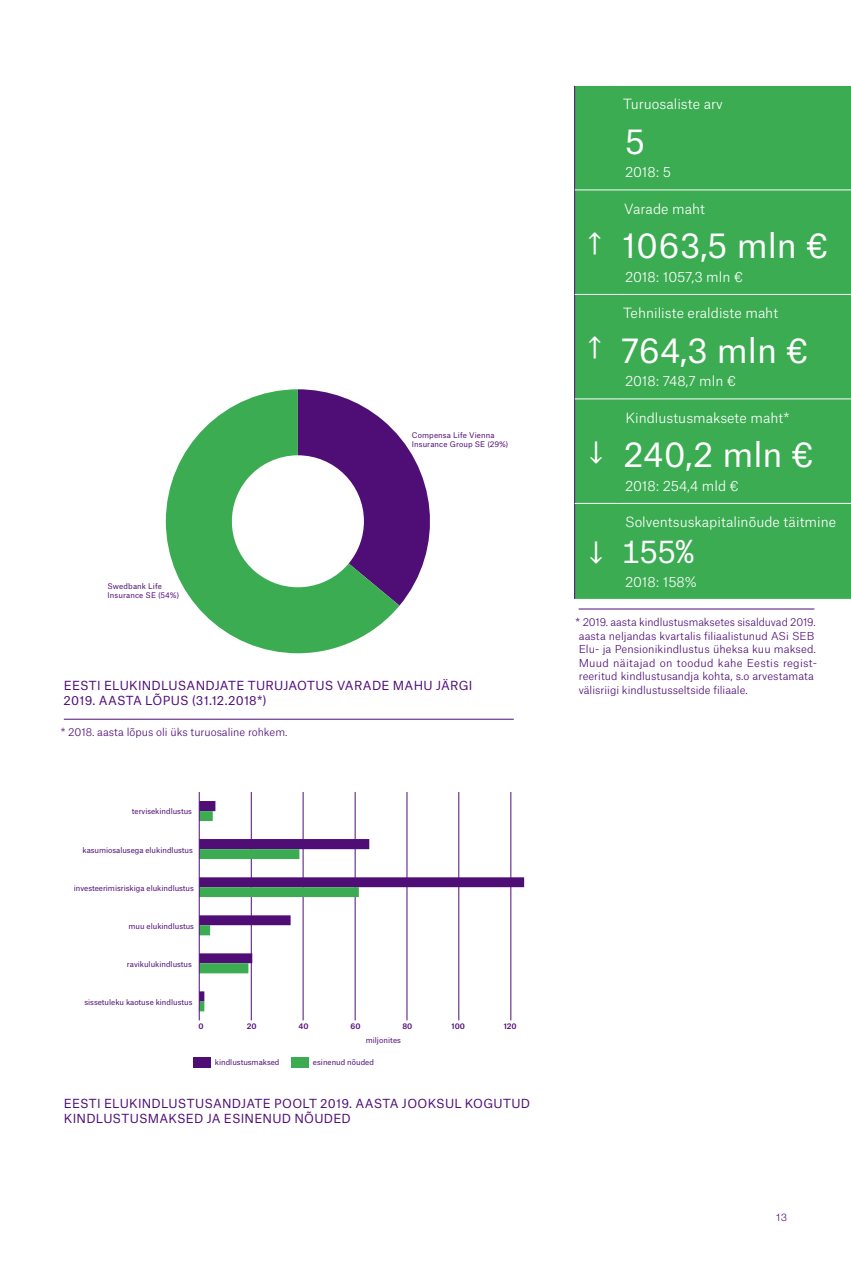
<style>
.page{position:relative;width:851px;height:1263px;background:#fff}
.page>*{position:absolute;margin:0;border:0;box-sizing:border-box;transform-origin:0 0}
.p_table{font:33px "Atlas Grotesk";color:#fff}
.tabeli_suur_number{font:30px "Atlas Typewriter";color:#fff}
.tabeli_suur_number-2{font:30px "Cambria";color:#fff}
.p_table-2{font:30px "Cambria";color:#fff}
.p_table-3{font:300 13.5px "Atlas Grotesk";color:#fff}
.graafikud{font:12px/15px "Atlas Grotesk";letter-spacing:.02em;color:#4f0d76}
.märkus{font:300 10.5px/13.5px "Atlas Grotesk";color:#4f0d76}
.t1{font:300 10.5px "Helvetica Neue LT Std";color:#4f0d76}
.t2{font:7.5px/9px "Atlas Grotesk";letter-spacing:.005em;color:#4f0d76}
.t3{font:500 7.5px "Atlas Grotesk";letter-spacing:-.005em;color:#4f0d76}
</style>
<div class="page">
<div style="left:575px;top:86px;width:275px;height:513px;background:#3bac52"></div>
<hr style="left:574px;top:86px;width:1px;height:104px;background:#4f0d76">
<hr style="left:574px;top:190px;width:1px;height:104px;background:#4f0d76">
<hr style="left:574px;top:294px;width:1px;height:105px;background:#4f0d76">
<hr style="left:574px;top:399px;width:1px;height:104px;background:#4f0d76">
<hr style="left:574px;top:503px;width:1px;height:96px;background:#4f0d76">
<hr style="left:574px;top:190px;width:43px;height:1px;background:#fff">
<hr style="left:617px;top:190px;width:233px;height:1px;background:#fff">
<hr style="left:574px;top:294px;width:43px;height:1px;background:#fff">
<hr style="left:617px;top:294px;width:233px;height:1px;background:#fff">
<hr style="left:574px;top:398px;width:43px;height:1px;background:#fff">
<hr style="left:617px;top:398px;width:233px;height:1px;background:#fff">
<hr style="left:574px;top:503px;width:43px;height:1px;background:#fff">
<hr style="left:617px;top:503px;width:233px;height:1px;background:#fff">
<svg style="left:399px;top:436px;width:31px;height:170px"></svg>
<svg style="left:166px;top:389px;width:233px;height:264px"></svg>
<hr style="left:510px;top:792px;width:1px;height:228px;background:#4f0d76">
<hr style="left:458px;top:792px;width:1px;height:228px;background:#4f0d76">
<hr style="left:406px;top:792px;width:1px;height:228px;background:#4f0d76">
<hr style="left:355px;top:792px;width:1px;height:228px;background:#4f0d76">
<hr style="left:303px;top:792px;width:1px;height:228px;background:#4f0d76">
<hr style="left:251px;top:792px;width:1px;height:228px;background:#4f0d76">
<svg style="left:200px;top:801px;width:324px;height:200px"></svg>
<svg style="left:200px;top:811px;width:159px;height:200px"></svg>
<hr style="left:199px;top:792px;width:1px;height:228px;background:#4f0d76">
<div style="left:193px;top:1057px;width:17px;height:10px;background:#4f0d76"></div>
<div style="left:292px;top:1057px;width:17px;height:10px;background:#3bac52"></div>
<hr style="left:578px;top:609px;width:236px;height:1px;background:#4f0d76">
<hr style="left:64px;top:719px;width:449px;height:1px;background:#4f0d76">
<p class="t2" style="left:107px;top:581px;width:73px">Swedbank Life<br>Insurance SE (54%)</p>
<p class="t2" style="left:411px;top:430px;width:98px">Compensa Life Vienna<br>Insurance Group SE (29%)</p>
<p class="graafikud" style="left:64px;top:677px;width:410px">EESTI ELUKINDLUSANDJATE TURUJAOTUS VARADE MAHU JÄRGI<br>2019. AASTA LÕPUS (31.12.2018*)</p>
<p class="märkus" style="left:61px;top:725px;width:228px">* 2018. aasta lõpus oli üks turuosaline rohkem.</p>
<p class="t2" style="left:132px;top:806px;width:62px">tervisekindlustus</p>
<p class="t2" style="left:82px;top:844px;width:112px">kasumiosalusega elukindlustus</p>
<p class="t2" style="left:74px;top:882px;width:122px">investeerimisriskiga elukindlustus</p>
<p class="t2" style="left:128px;top:920px;width:67px">muu elukindlustus</p>
<p class="t2" style="left:127px;top:958px;width:67px">ravikulukindlustus</p>
<p class="t2" style="left:84px;top:997px;width:110px">sissetuleku kaotuse kindlustus</p>
<p class="t3" style="left:198px;top:1020px;width:7px">0</p>
<p class="t3" style="left:246px;top:1020px;width:11px">20</p>
<p class="t3" style="left:298px;top:1020px;width:12px">40</p>
<p class="t3" style="left:350px;top:1020px;width:12px">60</p>
<p class="t3" style="left:402px;top:1020px;width:12px">80</p>
<p class="t3" style="left:451px;top:1020px;width:15px">100</p>
<p class="t3" style="left:503px;top:1020px;width:15px">120</p>
<p class="t2" style="left:365px;top:1035px;width:37px">miljonites</p>
<p class="t2" style="left:215px;top:1056px;width:66px">kindlustusmaksed</p>
<p class="t2" style="left:313px;top:1056px;width:62px">esinenud nõuded</p>
<p class="graafikud" style="left:64px;top:1094px;width:468px">EESTI ELUKINDLUSTUSANDJATE POOLT 2019. AASTA JOOKSUL KOGUTUD<br>KINDLUSTUSMAKSED JA ESINENUD NÕUDED</p>
<p class="tabeli_suur_number-2" style="left:588px;top:226px;width:16px">↑</p>
<p class="tabeli_suur_number-2" style="left:588px;top:330px;width:16px">↑</p>
<p class="p_table-2" style="left:589px;top:435px;width:16px">↓</p>
<p class="p_table-2" style="left:589px;top:535px;width:16px">↓</p>
<p class="p_table-3" style="left:623px;top:93px;width:101px">Turuosaliste arv</p>
<p class="p_table" style="left:625px;top:114px;width:22px">5</p>
<p class="p_table-3" style="left:625px;top:161px;width:48px">2018: 5</p>
<p class="p_table-3" style="left:624px;top:198px;width:82px">Varade maht</p>
<p class="p_table" style="left:622px;top:219px;width:207px">1063,5 mln €</p>
<p class="p_table-3" style="left:625px;top:266px;width:119px">2018: 1057,3 mln €</p>
<p class="p_table-3" style="left:623px;top:302px;width:157px">Tehniliste eraldiste maht</p>
<p class="p_table" style="left:621px;top:323px;width:188px">764,3 mln €</p>
<p class="p_table-3" style="left:625px;top:370px;width:112px">2018: 748,7 mln €</p>
<p class="p_table-3" style="left:625px;top:407px;width:166px">Kindlustusmaksete maht*</p>
<p class="p_table" style="left:623px;top:428px;width:191px">240,2 mln €</p>
<p class="p_table-3" style="left:625px;top:475px;width:115px">2018: 254,4 mld €</p>
<p class="p_table-3" style="left:625px;top:511px;width:212px">Solventsuskapitalinõude täitmine</p>
<p class="tabeli_suur_number" style="left:621px;top:527px;width:74px">155%</p>
<p class="p_table-3" style="left:625px;top:571px;width:73px">2018: 158%</p>
<p class="märkus" style="left:575px;top:614px;width:243px">* 2019. aasta kindlustusmaksetes sisalduvad 2019. aasta neljandas kvartalis filiaalistunud ASi SEB Elu- ja Pensionikindlustus üheksa kuu maksed.<br>Muud näitajad on toodud kahe Eestis regist&shy;reeritud kindlustusandja kohta, s.o arvestamata välisriigi kindlustusseltside filiaale.</p>
<p class="t1" style="left:775px;top:1211px;width:13px">13</p>
</div>
